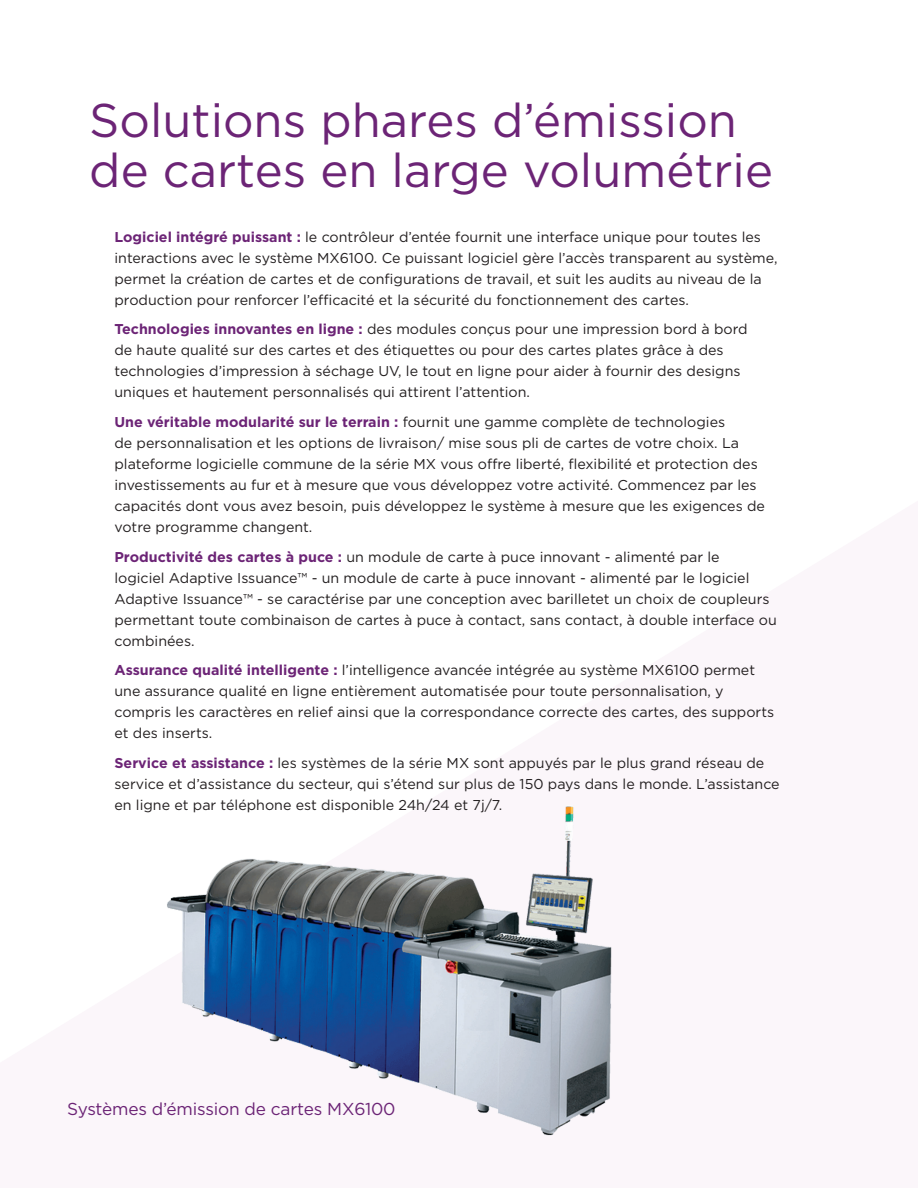
<style>
.page{position:relative;width:918px;height:1188px;background:#fff}
.page>*{position:absolute;margin:0;border:0;box-sizing:border-box;transform-origin:0 0}
.t1{font:47.25px/50.2px "Gotham";color:#6c2476}
.t2{font:17.25px "Gotham";letter-spacing:-.01em;color:#6c2476}
.t3{font:14.25px/21px "Gotham";color:#231f20}
.s1{font-weight:700;color:#6c2476}
</style>
<div class="page">
<img style="left:167px;top:806px;width:445px;height:330px">
<p class="t1" style="left:89px;top:94px;width:685px">Solutions phares d’émission de cartes en large volumétrie</p>
<p class="t3" style="left:114px;top:226px;width:665px"><span class="s1">Logiciel intégré puissant :</span> le contrôleur d’entée fournit une interface unique pour toutes les interactions avec le système MX6100. Ce puissant logiciel gère l’accès transparent au système, permet la création de cartes et de configurations de travail, et suit les audits au niveau de la production pour renforcer l’efficacité et la sécurité du fonctionnement des cartes.</p>
<p class="t3" style="left:114px;top:318px;width:635px"><span class="s1">Technologies innovantes en ligne :</span> des modules conçus pour une impression bord à bord de haute qualité sur des cartes et des étiquettes ou pour des cartes plates grâce à des technologies d’impression à séchage UV, le tout en ligne pour aider à fournir des designs uniques et hautement personnalisés qui attirent l’attention.</p>
<p class="t3" style="left:114px;top:411px;width:652px"><span class="s1">Une véritable modularité sur le terrain :</span> fournit une gamme complète de technologies<br>de personnalisation et les options de livraison/ mise sous pli de cartes de votre choix. La plateforme logicielle commune de la série MX vous offre liberté, flexibilité et protection des investissements au fur et à mesure que vous développez votre activité. Commencez par les capacités dont vous avez besoin, puis développez le système à mesure que les exigences de votre programme changent.</p>
<p class="t3" style="left:114px;top:546px;width:664px"><span class="s1">Productivité des cartes à puce :</span> un module de carte à puce innovant - alimenté par le<br>logiciel Adaptive Issuance™ - un module de carte à puce innovant - alimenté par le logiciel Adaptive Issuance™ - se caractérise par une conception avec barilletet un choix de coupleurs permettant toute combinaison de cartes à puce à contact, sans contact, à double interface ou combinées.</p>
<p class="t3" style="left:114px;top:659px;width:661px"><span class="s1">Assurance qualité intelligente :</span> l’intelligence avancée intégrée au système MX6100 permet une assurance qualité en ligne entièrement automatisée pour toute personnalisation, y compris les caractères en relief ainsi que la correspondance correcte des cartes, des supports et des inserts.</p>
<p class="t3" style="left:114px;top:752px;width:667px"><span class="s1">Service et assistance :</span> les systèmes de la série MX sont appuyés par le plus grand réseau de service et d’assistance du secteur, qui s’étend sur plus de 150 pays dans le monde. L’assistance en ligne et par téléphone est disponible 24h/24 et 7j/7.</p>
<p class="t2" style="left:67px;top:1098px;width:330px">Systèmes d’émission de cartes MX6100</p>
</div>
